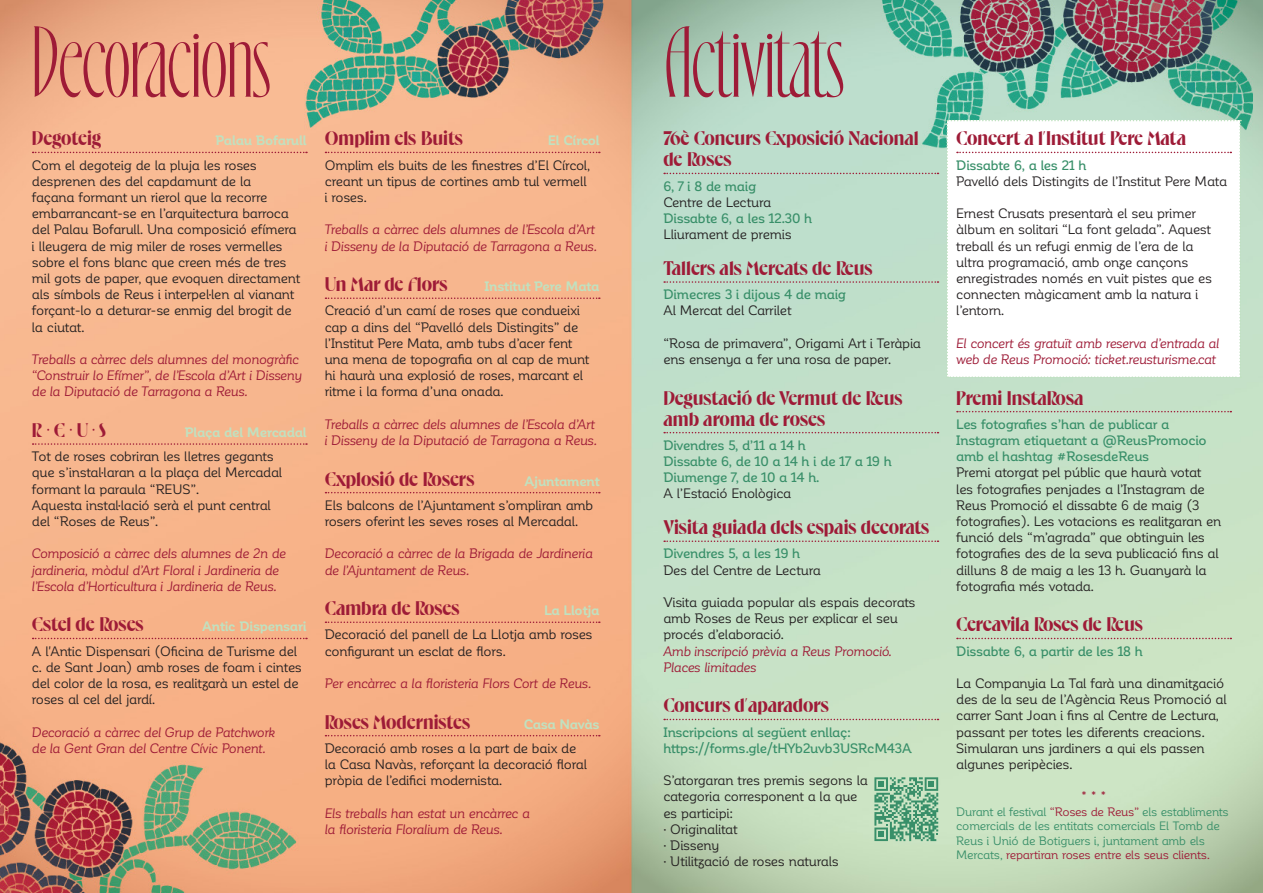
<style>
.page{position:relative;width:1263px;height:893px;background:#fff}
.page>*{position:absolute;margin:0;border:0;box-sizing:border-box;transform-origin:0 0}
.t1{font:108px "Eros Condensed";color:#9e1b37}
.Títol{font:700 21px/21px "Eros";color:#9e1b37}
.t2{font:13.5px/16.2px "Corporative Alt";letter-spacing:-.02em;color:#231f20}
.Itàlic{font:italic 13.5px/16.2px "Corporative Alt";letter-spacing:-.025em;color:#9e1b37}
.Data{font:500 13.5px/16.2px "Corporative Alt";letter-spacing:-.02em;color:#388f69}
.Data-2{font:700 13.5px "Corporative Alt";letter-spacing:-.02em;color:#c0e1c0}
.t3{font:13.5px "Corporative Alt";color:#9e1b37}
.t4{font:12px/14.4px "Corporative Alt";letter-spacing:-.025em;color:#388f69}
.s1{font-weight:400}
.s2{color:#9e1b37}
</style>
<div class="page">
<img style="left:0;top:0;width:1263px;height:893px">
<svg style="left:33px;top:152px;width:274px;height:1px"></svg>
<svg style="left:33px;top:443px;width:274px;height:2px"></svg>
<svg style="left:33px;top:638px;width:274px;height:1px"></svg>
<svg style="left:325px;top:152px;width:275px;height:1px"></svg>
<svg style="left:325px;top:297px;width:275px;height:2px"></svg>
<svg style="left:325px;top:492px;width:275px;height:1px"></svg>
<svg style="left:325px;top:621px;width:275px;height:2px"></svg>
<svg style="left:325px;top:735px;width:275px;height:1px"></svg>
<svg style="left:664px;top:173px;width:274px;height:1px"></svg>
<svg style="left:664px;top:281px;width:274px;height:2px"></svg>
<svg style="left:664px;top:432px;width:274px;height:1px"></svg>
<svg style="left:664px;top:540px;width:274px;height:2px"></svg>
<svg style="left:664px;top:719px;width:274px;height:1px"></svg>
<svg style="left:946px;top:120px;width:295px;height:258px"></svg>
<svg style="left:957px;top:411px;width:274px;height:1px"></svg>
<svg style="left:957px;top:638px;width:274px;height:1px"></svg>
<svg style="left:874px;top:777px;width:64px;height:64px;background:#7cb692"></svg>
<p class="t1" style="left:32px;top:7px;width:240px">Decoracions</p>
<p class="t1" style="left:663px;top:7px;width:182px">Activitats</p>
<p class="Data-2" style="left:216px;top:133px;width:93px">Palau Bofarull</p>
<p class="Data-2" style="left:548px;top:133px;width:53px">El Círcol</p>
<p class="Títol" style="left:663px;top:128px;width:257px">76è Concurs Exposició Nacional de Roses</p>
<p class="Data" style="left:663px;top:178px;width:95px">6, 7 i 8 de maig</p>
<p class="t2" style="left:663px;top:194px;width:110px">Centre de Lectura</p>
<p class="Data" style="left:663px;top:210px;width:151px">Dissabte 6, a les 12.30 h</p>
<p class="t2" style="left:663px;top:227px;width:130px">Lliurament de premis</p>
<p class="Títol" style="left:663px;top:258px;width:211px">Tallers als Mercats de Reus</p>
<p class="Data" style="left:663px;top:287px;width:184px">Dimecres 3 i dijous 4 de maig</p>
<p class="t2" style="left:663px;top:303px;width:130px">Al Mercat del Carrilet</p>
<p class="t2" style="left:663px;top:335px;width:259px">“Rosa de primavera”, Origami Art i Teràpia ens ensenya a fer una rosa de paper.</p>
<p class="Títol" style="left:663px;top:387px;width:241px">Degustació de Vermut de Reus amb aroma de roses</p>
<p class="Data" style="left:663px;top:437px;width:144px">Divendres 5, d’11 a 14 h</p>
<p class="Data" style="left:663px;top:453px;width:230px">Dissabte 6, de 10 a 14 h i de 17 a 19 h</p>
<p class="Data" style="left:663px;top:470px;width:158px">Diumenge 7, de 10 a 14 h.</p>
<p class="t2" style="left:663px;top:486px;width:130px">A l’Estació Enològica</p>
<p class="Títol" style="left:663px;top:517px;width:267px">Visita guiada dels espais decorats</p>
<p class="Data" style="left:663px;top:546px;width:138px">Divendres 5, a les 19 h</p>
<p class="t2" style="left:663px;top:562px;width:159px">Des del Centre de Lectura</p>
<p class="t2" style="left:663px;top:594px;width:254px">Visita guiada popular als espais decorats amb Roses de Reus per explicar el seu procés d’elaboració.</p>
<p class="Itàlic" style="left:663px;top:643px;width:230px">Amb inscripció prèvia a Reus Promoció.</p>
<p class="Itàlic" style="left:663px;top:659px;width:95px">Places limitades</p>
<p class="Títol" style="left:663px;top:695px;width:167px">Concurs d’aparadors</p>
<p class="Data" style="left:663px;top:724px;width:189px">Inscripcions al següent enllaç:</p>
<p class="Data" style="left:663px;top:740px;width:250px">https://forms.gle/tHYb2uvb3USRcM43A</p>
<p class="t2" style="left:663px;top:773px;width:206px">S’atorgaran tres premis segons la categoria corresponent a la que es participi:</p>
<p class="t2" style="left:663px;top:821px;width:76px">· Originalitat</p>
<p class="t2" style="left:663px;top:837px;width:57px">· Disseny</p>
<p class="t2" style="left:663px;top:854px;width:177px">· Utilització de roses naturals</p>
<p class="Títol" style="left:32px;top:128px;width:71px">Degoteig</p>
<p class="t2" style="left:32px;top:157px;width:270px">Com el degoteig de la pluja les roses desprenen des del capdamunt de la<br>façana formant un rierol que la recorre embarrancant-se en l’arquitectura barroca del Palau Bofarull. Una composició efímera i lleugera de mig miler de roses vermelles sobre el fons blanc que creen més de tres mil gots de paper, que evoquen directament als símbols de Reus i interpel·len al vianant forçant-lo a deturar-se enmig del brogit de la ciutat.</p>
<p class="Itàlic" style="left:32px;top:351px;width:272px">Treballs a càrrec dels alumnes del monogràfic “Construir lo Efímer”, de l’Escola d’Art i Disseny de la Diputació de Tarragona a Reus.</p>
<p class="Títol" style="left:32px;top:420px;width:76px">R<span class="s1">·</span> E<span class="s1">·</span> U<span class="s1">·</span> S</p>
<p class="t2" style="left:32px;top:449px;width:252px">Tot de roses cobriran les lletres gegants que s’instal·laran a la plaça del Mercadal formant la paraula “REUS”.</p>
<p class="t2" style="left:32px;top:497px;width:240px">Aquesta instal·lació serà el punt central del “Roses de Reus”.</p>
<p class="Itàlic" style="left:32px;top:546px;width:256px">Composició a càrrec dels alumnes de 2n de jardineria, mòdul d’Art Floral i Jardineria de l’Escola d’Horticultura i Jardineria de Reus.</p>
<p class="Títol" style="left:32px;top:614px;width:113px">Estel de Roses</p>
<p class="t2" style="left:32px;top:643px;width:272px">A l'Antic Dispensari (Oficina de Turisme del c. de Sant Joan) amb roses de foam i cintes del color de la rosa, es realitzarà un estel de roses al cel del jardí.</p>
<p class="Itàlic" style="left:32px;top:724px;width:245px">Decoració a càrrec del Grup de Patchwork</p>
<p class="Itàlic" style="left:32px;top:740px;width:235px">de la Gent Gran del Centre Cívic Ponent.</p>
<p class="Títol" style="left:325px;top:128px;width:140px">Omplim els Buits</p>
<p class="t2" style="left:325px;top:157px;width:267px">Omplim els buits de les finestres d’El Círcol, creant un tipus de cortines amb tul vermell i roses.</p>
<p class="Itàlic" style="left:325px;top:222px;width:273px">Treballs a càrrec dels alumnes de l’Escola d’Art i Disseny de la Diputació de Tarragona a Reus.</p>
<p class="Títol" style="left:325px;top:274px;width:124px">Un Mar de Flors</p>
<p class="t2" style="left:325px;top:303px;width:266px">Creació d’un camí de roses que condueixi cap a dins del “Pavelló dels Distingits” de l’Institut Pere Mata, amb tubs d’acer fent una mena de topografia on al cap de munt hi haurà una explosió de roses, marcant el ritme i la forma d’una onada.</p>
<p class="Itàlic" style="left:325px;top:416px;width:273px">Treballs a càrrec dels alumnes de l’Escola d’Art i Disseny de la Diputació de Tarragona a Reus.</p>
<p class="Títol" style="left:325px;top:468px;width:151px">Explosió de Rosers</p>
<p class="t2" style="left:325px;top:497px;width:270px">Els balcons de l’Ajuntament s’ompliran amb rosers oferint les seves roses al Mercadal.</p>
<p class="Itàlic" style="left:325px;top:546px;width:270px">Decoració a càrrec de la Brigada de Jardineria de l’Ajuntament de Reus.</p>
<p class="Títol" style="left:325px;top:598px;width:136px">Cambra de Roses</p>
<p class="t2" style="left:325px;top:627px;width:269px">Decoració del panell de La Llotja amb roses configurant un esclat de flors.</p>
<p class="Itàlic" style="left:325px;top:675px;width:268px">Per encàrrec a la floristeria Flors Cort de Reus.</p>
<p class="Títol" style="left:325px;top:711px;width:147px">Roses Modernistes</p>
<p class="t2" style="left:325px;top:740px;width:264px">Decoració amb roses a la part de baix de la Casa Navàs, reforçant la decoració floral pròpia de l’edifici modernista.</p>
<p class="Itàlic" style="left:325px;top:805px;width:207px">Els treballs han estat un encàrrec a la floristeria Floralium de Reus.</p>
<p class="Data-2" style="left:484px;top:279px;width:117px">Institut Pere Mata</p>
<p class="Data-2" style="left:185px;top:425px;width:123px">Plaça del Mercadal</p>
<p class="Data-2" style="left:524px;top:473px;width:77px">Ajuntament</p>
<p class="Data-2" style="left:544px;top:603px;width:57px">La Llotja</p>
<p class="Data-2" style="left:202px;top:619px;width:106px">Antic Dispensari</p>
<p class="Data-2" style="left:524px;top:716px;width:77px">Casa Navàs</p>
<p class="Títol" style="left:956px;top:128px;width:231px">Concert a l’Institut Pere Mata</p>
<p class="Data" style="left:956px;top:157px;width:132px">Dissabte 6, a les 21 h</p>
<p class="t2" style="left:956px;top:173px;width:272px">Pavelló dels Distingits de l’Institut Pere Mata</p>
<p class="t2" style="left:956px;top:206px;width:257px">Ernest Crusats presentarà el seu primer àlbum en solitari “La font gelada”. Aquest treball és un refugi enmig de l’era de la ultra programació, amb onze cançons enregistrades només en vuit pistes que es connecten màgicament amb la natura i l’entorn.</p>
<p class="Itàlic" style="left:956px;top:335px;width:265px">El concert és gratuït amb reserva d’entrada al web de Reus Promoció: ticket.reusturisme.cat</p>
<p class="Títol" style="left:956px;top:387px;width:129px">Premi InstaRosa</p>
<p class="Data" style="left:956px;top:416px;width:252px">Les fotografies s’han de publicar a<br>Instagram etiquetant a @ReusPromocio amb el hashtag #RosesdeReus</p>
<p class="t2" style="left:956px;top:465px;width:267px">Premi atorgat pel públic que haurà votat les fotografies penjades a l’Instagram de Reus Promoció el dissabte 6 de maig (3 fotografies). Les votacions es realitzaran en funció dels “m’agrada” que obtinguin les fotografies des de la seva publicació fins al dilluns 8 de maig a les 13 h. Guanyarà la fotografia més votada.</p>
<p class="Títol" style="left:956px;top:614px;width:188px">Cercavila Roses de Reus</p>
<p class="Data" style="left:956px;top:643px;width:188px">Dissabte 6, a partir de les 18 h</p>
<p class="t2" style="left:956px;top:675px;width:272px">La Companyia La Tal farà una dinamització des de la seu de l’Agència Reus Promoció al carrer Sant Joan i fins al Centre de Lectura, passant per totes les diferents creacions.<br>Simularan uns jardiners a qui els passen algunes peripècies.</p>
<p class="t3" style="left:1081px;top:790px;width:27px">* * *</p>
<p class="t4" style="left:956px;top:805px;width:274px">Durant el festival <span class="s2">“Roses de Reus”</span> els establiments comercials de les entitats comercials El Tomb de Reus i Unió de Botiguers i, juntament amb els Mercats, <span class="s2">repartiran roses entre els seus clients.</span></p>
</div>
